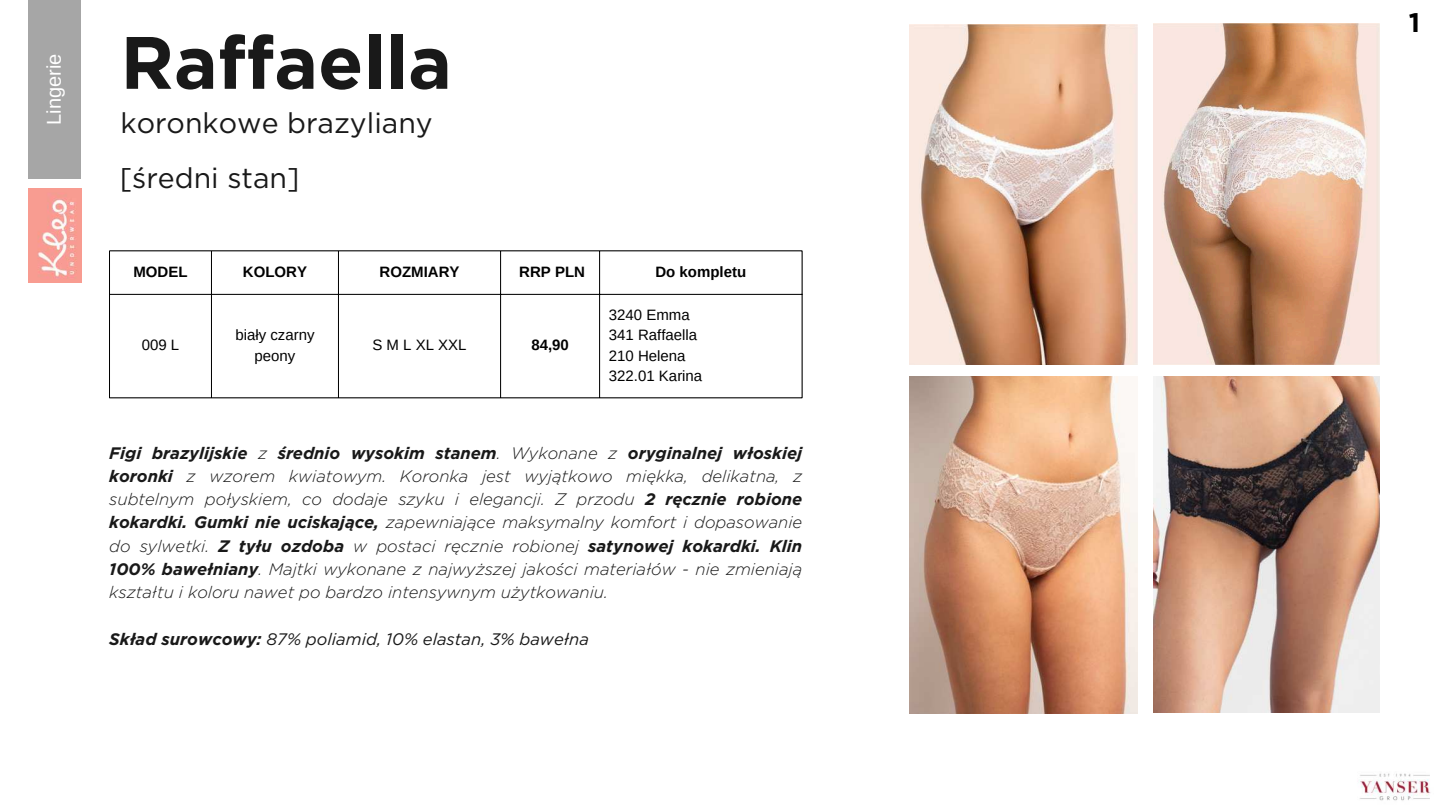
<style>
.page{position:relative;width:1440px;height:810px;background:#fff}
.page>*{position:absolute;margin:0;border:0;box-sizing:border-box;transform-origin:0 0}
.t1{font:700 74px "Gotham";color:#191919}
.t2{font:28.5px "Gotham";color:#191919}
.t3{font:700 26.8px "Gotham";color:#000}
.t4{font:20px "Arimo";color:#fff}
.t5{font:italic 300 16.6px/23.2px "Gotham";color:#191919;text-align:justify}
.t6{font:italic 16.6px "Gotham";color:#191919}
.t7{font:15px/20.2px "Arimo";color:#000;text-align:center}
.t8{font:700 15px "Arimo";color:#000}
.s1{font-weight:700}
</style>
<div class="page">
<hr style="left:109px;top:251px;width:1px;height:147px;background:#000">
<hr style="left:211px;top:251px;width:1px;height:147px;background:#000">
<hr style="left:338px;top:251px;width:1px;height:147px;background:#000">
<hr style="left:500px;top:251px;width:1px;height:147px;background:#000">
<hr style="left:599px;top:251px;width:1px;height:147px;background:#000">
<hr style="left:802px;top:251px;width:1px;height:147px;background:#000">
<hr style="left:109px;top:251px;width:693px;height:1px;background:#000">
<hr style="left:109px;top:294px;width:693px;height:1px;background:#000">
<hr style="left:109px;top:398px;width:693px;height:1px;background:#000">
<div style="left:29px;top:0;width:52px;height:179px;background:#a6a6a6"></div>
<img style="left:1359px;top:773px;width:72px;height:28px">
<img style="left:29px;top:188px;width:52px;height:94px">
<img style="left:910px;top:25px;width:227px;height:340px">
<img style="left:1153px;top:23px;width:227px;height:341px">
<img style="left:910px;top:376px;width:227px;height:338px">
<img style="left:1153px;top:376px;width:227px;height:337px">
<p class="t4" style="left:41px;top:125px;width:73px;rotate:-90deg">Lingerie</p>
<h1 class="t1" style="left:120px;top:14px;width:333px">Raffaella</h1>
<h2 class="t2" style="left:120px;top:105px;width:314px">koronkowe brazyliany</h2>
<h2 class="t2" style="left:120px;top:160px;width:181px">[średni stan]</h2>
<p class="t8" style="left:133px;top:262px;width:56px">MODEL</p>
<p class="t8" style="left:243px;top:262px;width:66px">KOLORY</p>
<p class="t8" style="left:380px;top:261px;width:81px">ROZMIARY</p>
<p class="t8" style="left:519px;top:262px;width:67px">RRP PLN</p>
<p class="t8" style="left:655px;top:262px;width:92px">Do kompletu</p>
<p class="t7" style="left:142px;top:335px;width:39px">009 L</p>
<p class="t7" style="left:235px;top:325px;width:81px">biały czarny peony</p>
<p class="t7" style="left:372px;top:335px;width:96px">S M L XL XXL</p>
<p class="t8" style="left:531px;top:335px;width:39px">84,90</p>
<p class="t7" style="left:609px;top:305px;width:95px;text-align:left">3240 Emma<br>341 Raffaella<br>210 Helena<br>322.01 Karina</p>
<p class="t5" style="left:109px;top:441px;width:695px"><span class="s1">Figi brazylijskie</span> z <span class="s1">średnio wysokim stanem</span>. Wykonane z <span class="s1">oryginalnej włoskiej koronki</span> z wzorem kwiatowym. Koronka jest wyjątkowo miękka, delikatna, z subtelnym połyskiem, co dodaje szyku i elegancji. Z przodu <span class="s1">2 ręcznie robione kokardki. Gumki nie uciskające,</span> zapewniające maksymalny komfort i dopasowanie do sylwetki. <span class="s1">Z tyłu ozdoba</span> w postaci ręcznie robionej <span class="s1">satynowej kokardki. Klin 100% bawełniany</span>. Majtki wykonane z najwyższej jakości materiałów - nie zmieniają kształtu i koloru nawet po bardzo intensywnym użytkowaniu.</p>
<p class="t6" style="left:109px;top:628px;width:481px"><span class="s1">Skład surowcowy:</span> 87% poliamid, 10% elastan, 3% bawełna</p>
<h3 class="t3" style="left:1409px;top:5px;width:13px">1</h3>
</div>
